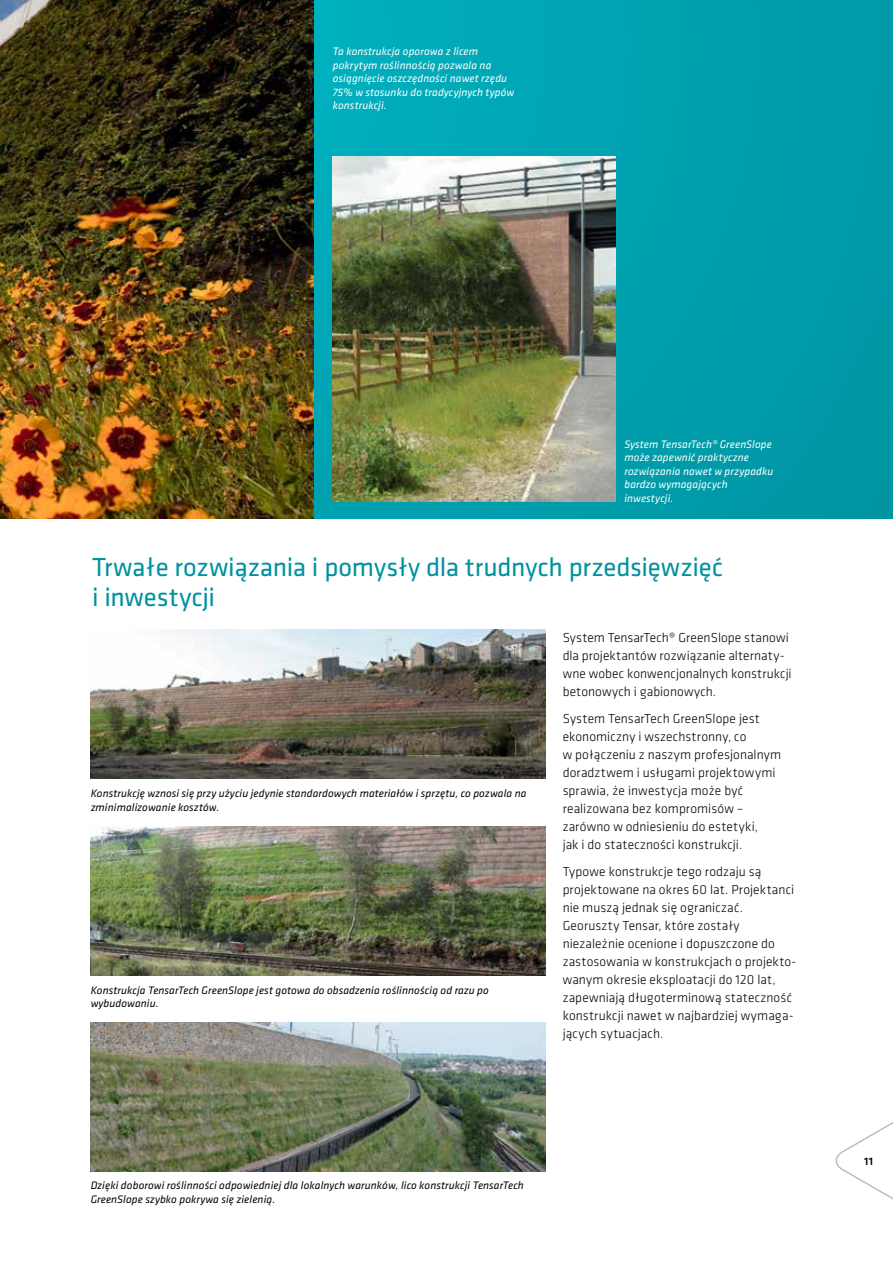
<style>
.page{position:relative;width:893px;height:1263px;background:#fff}
.page>*{position:absolute;margin:0;border:0;box-sizing:border-box;transform-origin:0 0}
.t1{font:27px/30px "Klavika";letter-spacing:-.01em;color:#00929f}
.t2{font:300 13.5px/18px "Klavika";letter-spacing:.01em;color:#000}
.t3{font:italic 11.25px/13.5px "Klavika";letter-spacing:.01em;color:#000}
.t4{font:italic 11.25px/13.5px "Klavika";letter-spacing:.01em;color:#fff}
.t5{font:500 11.25px "Klavika";color:#000}
</style>
<div class="page">
<div style="left:0;top:0;width:893px;height:519px;background:linear-gradient(to bottom,#01a6b4,#0198a5)"></div>
<img style="left:0;top:0;width:314px;height:519px">
<img style="left:91px;top:630px;width:455px;height:149px">
<img style="left:91px;top:826px;width:455px;height:149px">
<img style="left:91px;top:1023px;width:455px;height:149px">
<img style="left:333px;top:157px;width:282px;height:345px">
<svg style="left:835px;top:1122px;width:58px;height:78px"></svg>
<p class="t4" style="left:333px;top:45px;width:183px">Ta konstrukcja oporowa z licem pokrytym roślinnością pozwala na osiągnięcie oszczędności nawet rzędu<br>75% w stosunku do tradycyjnych typów konstrukcji.</p>
<p class="t4" style="left:624px;top:437px;width:151px">System TensarTech® GreenSlope może zapewnić praktyczne rozwiązania nawet w przypadku bardzo wymagających inwestycji.</p>
<h1 class="t1" style="left:92px;top:551px;width:633px">Trwałe rozwiązania i pomysły dla trudnych przedsięwzięć i inwestycji</h1>
<p class="t3" style="left:91px;top:786px;width:437px">Konstrukcję wznosi się przy użyciu jedynie standardowych materiałów i sprzętu, co pozwala na zminimalizowanie kosztów.</p>
<p class="t3" style="left:91px;top:983px;width:400px">Konstrukcja TensarTech GreenSlope jest gotowa do obsadzenia roślinnością od razu po wybudowaniu.</p>
<p class="t2" style="left:563px;top:628px;width:231px">System TensarTech® GreenSlope stanowi dla projektantów rozwiązanie alternaty&shy;wne wobec konwencjonalnych konstrukcji betonowych i gabionowych.</p>
<p class="t2" style="left:563px;top:709px;width:220px">System TensarTech GreenSlope jest ekonomiczny i wszechstronny, co<br>w połączeniu z naszym profesjonalnym doradztwem i usługami projektowymi sprawia, że inwestycja może być realizowana bez kompromisów – zarówno w odniesieniu do estetyki,<br>jak i do stateczności konstrukcji.</p>
<p class="t2" style="left:563px;top:862px;width:235px">Typowe konstrukcje tego rodzaju są projektowane na okres 60 lat. Projektanci nie muszą jednak się ograniczać.<br>Georuszty Tensar, które zostały niezależnie ocenione i dopuszczone do zastosowania w konstrukcjach o projekto&shy;wanym okresie eksploatacji do 120 lat, zapewniają długoterminową stateczność konstrukcji nawet w najbardziej wymaga&shy;jących sytuacjach.</p>
<p class="t3" style="left:91px;top:1178px;width:435px">Dzięki doborowi roślinności odpowiedniej dla lokalnych warunków, lico konstrukcji TensarTech<br>GreenSlope szybko pokrywa się zielenią.</p>
<p class="t5" style="left:864px;top:1153px;width:11px">11</p>
</div>
